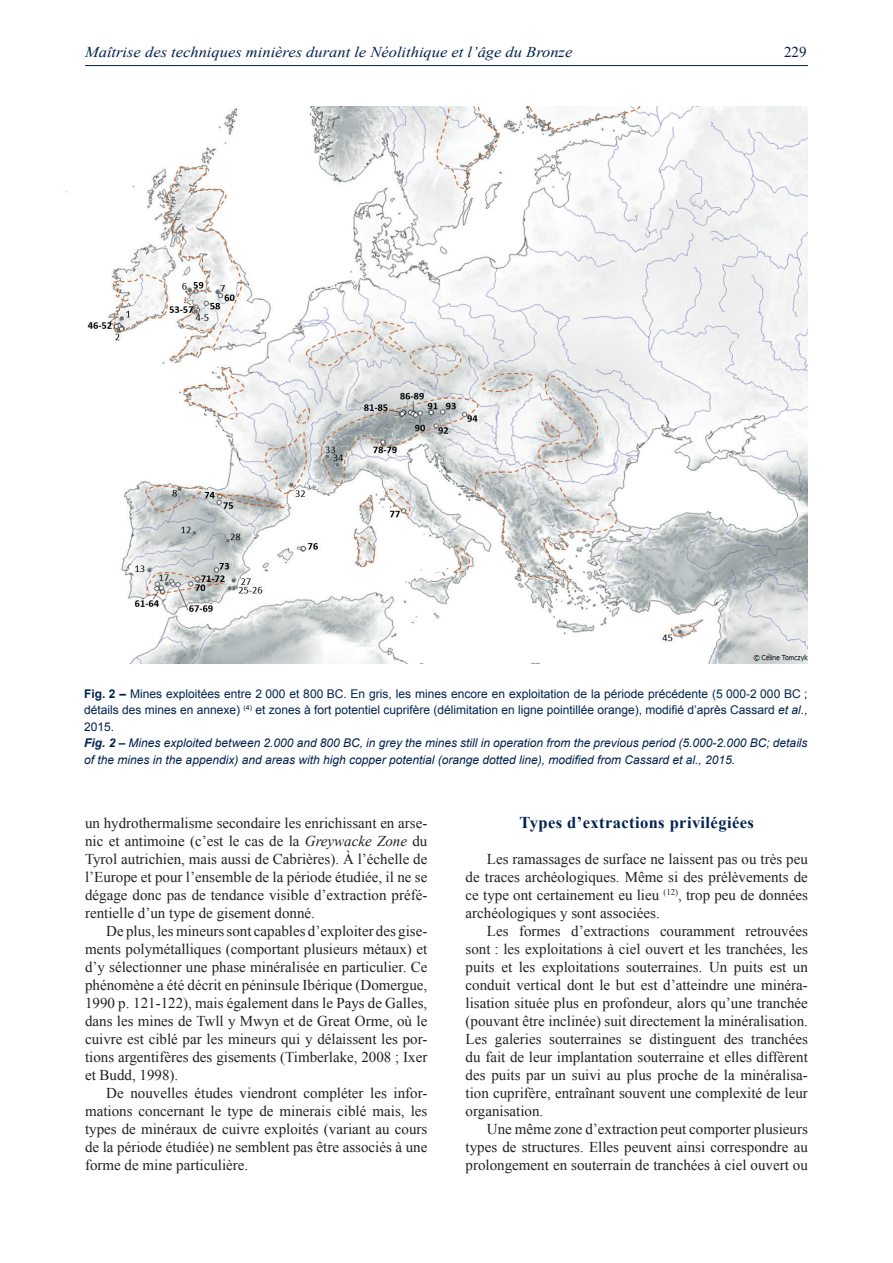
<style>
.page{position:relative;width:893px;height:1263px;background:#fff}
.page>*{position:absolute;margin:0;border:0;box-sizing:border-box;transform-origin:0 0}
.t1{font:700 16.5px "Times New Roman";letter-spacing:.025em;color:#00214f}
.t2{font:15px/18px "Times New Roman";color:#231f20;text-align:justify}
.t3{font:italic 15px "Times New Roman";color:#00214f;scale:1.1 1}
.t4{font:15px "Times New Roman";color:#00214f}
.t5{font:12px/16.5px "Arial";color:#00214f}
.s1{font-weight:700}
.s2{font-style:italic}
.s3{font-weight:700;font-style:italic}
</style>
<div class="page">
<hr style="left:85px;top:65px;width:723px;height:1px;background:#00214f">
<img style="left:66px;top:106px;width:742px;height:557px">
<p class="t3" style="left:85px;top:42px;width:444px">Maîtrise des techniques minières durant le Néolithique et l’âge du Bronze</p>
<p class="t4" style="left:784px;top:42px;width:24px">229</p>
<p class="t5" style="left:84px;top:685px;width:725px"><span class="s1">Fig. 2 –</span> Mines exploitées entre 2 000 et 800 BC. En gris, les mines encore en exploitation de la période précédente (5 000-2 000 BC ; détails des mines en annexe) <sup>(4)</sup> et zones à fort potentiel cuprifère (délimitation en ligne pointillée orange), modifié d’après Cassard <span class="s2">et al</span>., 2015.<br><span class="s3">Fig. 2 –</span> <span class="s2">Mines exploited between 2.000 and 800 BC, in grey the mines still in operation from the previous period (5.000-2.000 BC; details of the mines in the appendix) and areas with high copper potential (orange dotted line), modified from Cassard et al., 2015.</span></p>
<p class="t2" style="left:85px;top:814px;width:344px">un hydrothermalisme secondaire les enrichissant en arse&shy;nic et antimoine (c’est le cas de la <span class="s2">Greywacke Zone</span> du Tyrol autrichien, mais aussi de Cabrières). À l’échelle de l’Europe et pour l’ensemble de la période étudiée, il ne se dégage donc pas de tendance visible d’extraction préfé&shy;rentielle d’un type de gisement donné.</p>
<p class="t2" style="left:85px;top:922px;width:344px;text-indent:21px">De plus, les mineurs sont capables d’exploiter des gise&shy;ments polymétalliques (comportant plusieurs métaux) et d’y sélectionner une phase minéralisée en particulier. Ce phénomène a été décrit en péninsule Ibérique (Domergue, 1990 p. 121-122), mais également dans le Pays de Galles, dans les mines de Twll y Mwyn et de Great Orme, où le cuivre est ciblé par les mineurs qui y délaissent les por&shy;tions argentifères des gisements (Timberlake, 2008 ; Ixer et Budd, 1998).</p>
<p class="t2" style="left:85px;top:1084px;width:344px;text-indent:21px">De nouvelles études viendront compléter les infor&shy;mations concernant le type de minerais ciblé mais, les types de minéraux de cuivre exploités (variant au cours de la période étudiée) ne semblent pas être associés à une forme de mine particulière.</p>
<p class="t1" style="left:520px;top:811px;width:236px">Types d’extractions privilégiées</p>
<p class="t2" style="left:466px;top:850px;width:344px;text-indent:21px">Les ramassages de surface ne laissent pas ou très peu de traces archéologiques. Même si des prélèvements de ce type ont certainement eu lieu <sup>(12)</sup>, trop peu de données archéologiques y sont associées.</p>
<p class="t2" style="left:466px;top:922px;width:344px;text-indent:21px">Les formes d’extractions couramment retrouvées sont : les exploitations à ciel ouvert et les tranchées, les puits et les exploitations souterraines. Un puits est un conduit vertical dont le but est d’atteindre une minéra&shy;lisation située plus en profondeur, alors qu’une tranchée (pouvant être inclinée) suit directement la minéralisation.<br>Les galeries souterraines se distinguent des tranchées du fait de leur implantation souterraine et elles diffèrent des puits par un suivi au plus proche de la minéralisa&shy;tion cuprifère, entraînant souvent une complexité de leur organisation.</p>
<p class="t2" style="left:466px;top:1120px;width:344px;text-indent:21px">Une même zone d’extraction peut comporter plusieurs types de structures. Elles peuvent ainsi correspondre au prolongement en souterrain de tranchées à ciel ouvert ou</p>
</div>
